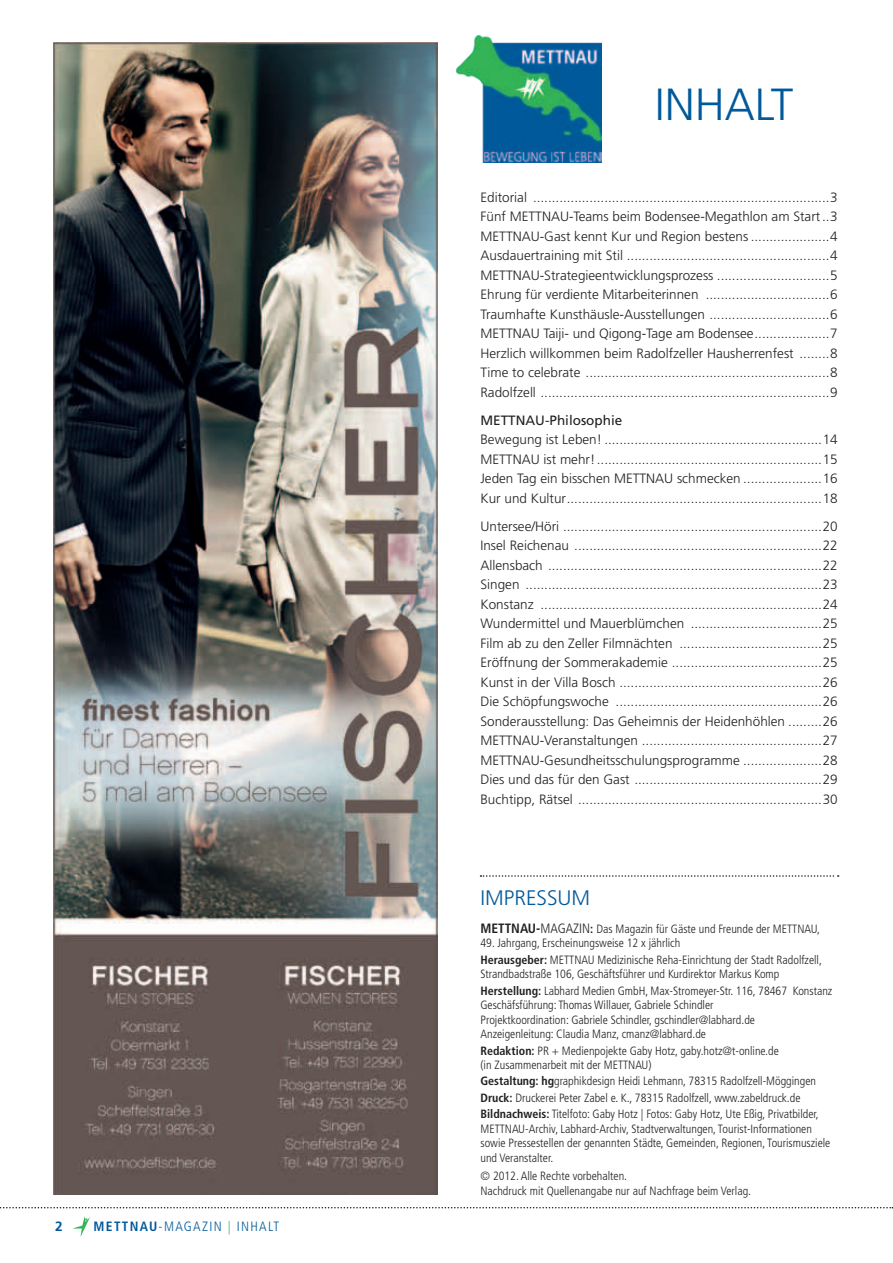
<style>
.page{position:relative;width:893px;height:1263px;background:#fff}
.page>*{position:absolute;margin:0;border:0;box-sizing:border-box;transform-origin:0 0}
.t1{font:300 45px "Frutiger";color:#00599a}
.t2{font:300 21px "Frutiger";color:#00599a}
.t3{font:300 13.5px/19.5px "Frutiger";color:#231f20;text-align:justify}
.t4{font:300 condensed 13.5px "Frutiger";letter-spacing:.1em;color:#00599a}
.t5{font:13.5px "Frutiger";color:#231f20}
.t6{font:700 13.5px "Frutiger";color:#00599a}
.t7{font:300 condensed 12px/14.4px "Frutiger";color:#231f20}
.s1{font-weight:700}
.s2{color:#32b457}
.s3{font-weight:700;font-size:13.5px}
.s4{font-size:13.5px}
</style>
<div class="page">
<svg style="left:72px;top:1216px;width:18px;height:21px"></svg>
<img style="left:54px;top:43px;width:384px;height:1152px">
<img style="left:455px;top:35px;width:147px;height:127px">
<svg style="left:0;top:1207px;width:893px;height:1px"></svg>
<svg style="left:480px;top:875px;width:359px;height:2px"></svg>
<p class="t6" style="left:55px;top:1218px;width:9px">2</p>
<p class="t4" style="left:94px;top:1218px;width:187px"><span class="s1">METTNAU</span>-Magazin <span class="s2">|</span> I nhalt</p>
<h1 class="t1" style="left:655px;top:79px;width:140px">Inhalt</h1>
<p class="t3" style="left:480px;top:187px;width:359px">Editorial ...............................................................................3<br>Fünf METTNAU</p>
<p class="t3" style="left:480px;top:207px;width:359px;text-indent:89px">-Teams beim Bodensee-Megathlon am Start..3<br>Mettnau-Gast kennt Kur und Region bestens .....................4<br>Ausdauertraining mit Stil ......................................................4<br>Mettnau-Strategieentwicklungsprozess ..............................5<br>Ehrung für verdiente Mitarbeiterinnen .................................6<br>Traumhafte Kunsthäusle-Ausstellungen ................................6<br>METTNAU</p>
<p class="t3" style="left:480px;top:324px;width:359px;text-indent:63px">Taiji- und Qigong-Tage am Bodensee....................7<br>Herzlich willkommen beim Radolfzeller Hausherrenfest ........8<br>Time to celebrate .................................................................8<br>Radolfzell .............................................................................9</p>
<p class="t5" style="left:480px;top:412px;width:143px">Mettnau-Philosophie</p>
<p class="t3" style="left:480px;top:430px;width:359px">Bewegung ist Leben! ..........................................................14<br>Mettnau ist mehr!............................................................15<br>Jeden Tag ein bisschen Mettnau schmecken .....................16<br>Kur und Kultur....................................................................18</p>
<p class="t3" style="left:480px;top:516px;width:359px">Untersee/Höri .....................................................................20<br>Insel Reichenau ..................................................................22<br>Allensbach .........................................................................22<br>Singen ...............................................................................23<br>Konstanz ...........................................................................24<br>Wundermittel und Mauerblümchen ...................................25<br>Film ab zu den Zeller Filmnächten ......................................25<br>Eröffnung der Sommerakademie ........................................25<br>Kunst in der Villa Bosch ......................................................26<br>Die Schöpfungswoche .......................................................26<br>Sonderausstellung: Das Geheimnis der Heidenhöhlen .........26<br>Mettnau-Veranstaltungen ................................................27<br>Mettnau-Gesundheitsschulungsprogramme .....................28<br>Dies und das für den Gast ..................................................29<br>Buchtipp, Rätsel .................................................................30</p>
<h2 class="t2" style="left:480px;top:886px;width:108px">Im pressum</h2>
<p class="t7" style="left:480px;top:922px;width:314px"><span class="s3">METTNAU-</span><span class="s4">Magazin</span><span class="s1">:</span> Das Magazin für Gäste und Freunde der METTNA</p>
<p class="t7" style="left:811px;top:922px;width:11px">U,</p>
<p class="t7" style="left:480px;top:935px;width:201px;line-height:16.5px">49. Jahrgang, Erscheinungsweise 12 x jährlich<br><span class="s1">Herausgeber:</span> METTNA</p>
<p class="t7" style="left:480px;top:953px;width:343px;text-indent:107px">U Medizinische Reha-Einrichtung der Stadt Radolfzell,<br>Strandbadstraße 106, Geschäftsführer und Kurdirektor Markus Komp</p>
<p class="t7" style="left:480px;top:983px;width:353px"><span class="s1">Herstellung:</span> Labhard Medien GmbH, Max-Stromeyer-Str. 116, 78467 Konstanz Geschäfsführung: Thomas Willauer, Gabriele Schindler<br>Projektkoordination: Gabriele Schindler, gschindler@labhard.de<br>Anzeigenleitung: Claudia Manz, cmanz@labhard.de</p>
<p class="t7" style="left:480px;top:1043px;width:300px"><span class="s1">Redaktion:</span> PR + Medienpojekte Gaby Hotz, gaby.hotz@t-online.de (in Zusammenarbeit mit der METTNA</p>
<p class="t7" style="left:480px;top:1057px;width:340px;line-height:16.5px;text-indent:161px">U)<br><span class="s1">Gestaltung: hg</span>graphikdesign Heidi Lehmann, 78315 Radolfzell-Möggingen <span class="s1">Druck:</span> Druckerei Peter Zabel e. K., 78315 Radolfzell, www.zabeldruck.de <span class="s1">Bildnachweis:</span> Titelfoto: Gaby H otz | Fotos: Gaby H otz, Ute Eßig, Privatbilder,</p>
<p class="t7" style="left:480px;top:1122px;width:22px">METTNA</p>
<p class="t7" style="left:480px;top:1122px;width:351px;text-indent:38px">U-Archiv, Labhard-Archiv, Stadtverwaltungen, Tourist-I nformationen sowie Pressestellen der genannten Städte, Gemeinden, Regionen, Tourismusziele und Veranstalter.</p>
<p class="t7" style="left:480px;top:1169px;width:272px">© 2012. Alle Rechte vorbehalten.<br>Nachdruck mit Quellenangabe nur auf Nachfrage beim Verlag.</p>
</div>
